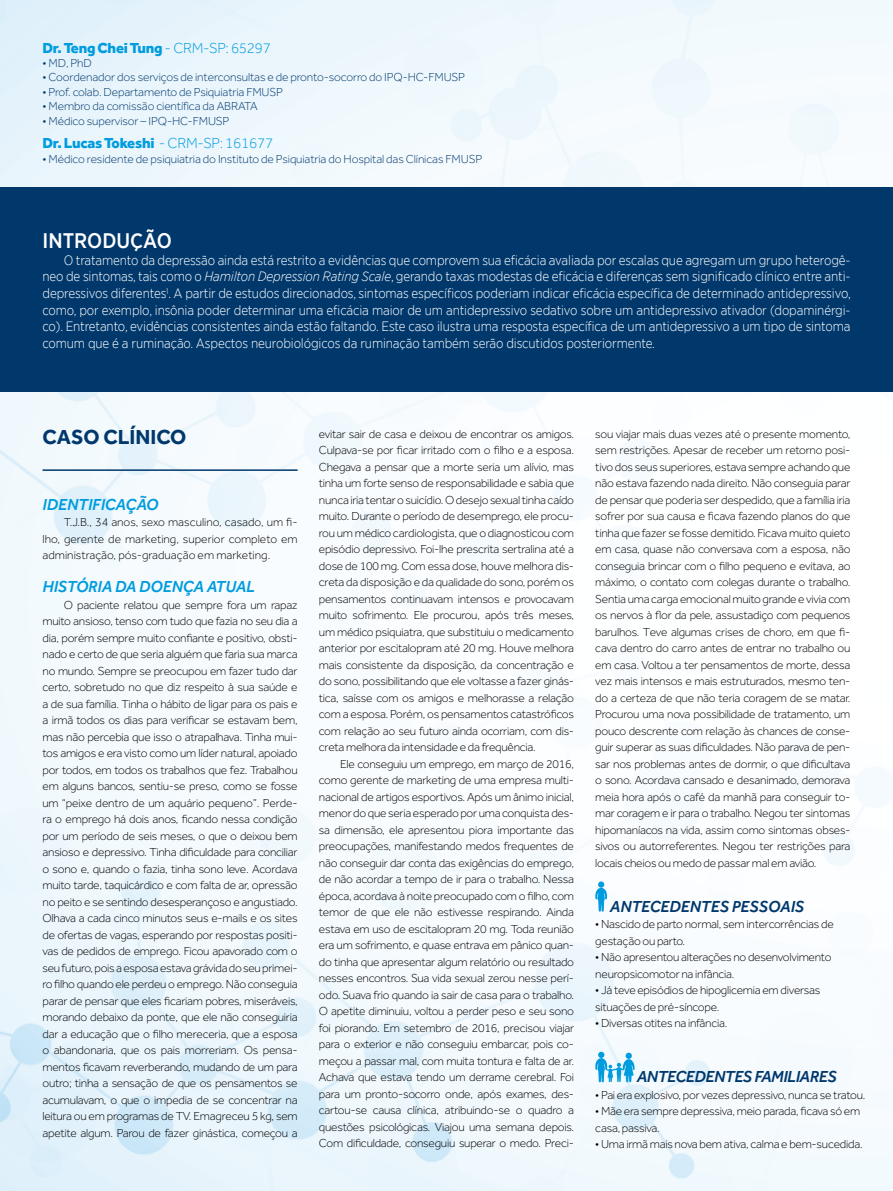
<style>
.page{position:relative;width:893px;height:1191px;background:#fff}
.page>*{position:absolute;margin:0;border:0;box-sizing:border-box;transform-origin:0 0}
.t1{font:700 21px "Effra";color:#00386c}
.t2{font:500 21px "Gotham Narrow";color:#fff}
.t3{font:italic 500 16.5px "Effra";color:#009cde}
.t4{font:italic 500 16.5px "Effra";letter-spacing:-.02em;color:#00386c}
.t5{font:italic 500 16.5px "Effra";color:#00386c}
.t6{font:800 15px "Effra";letter-spacing:-.015em;color:#009cde}
.t7{font:300 13.5px/16.5px "Gotham Narrow";letter-spacing:-.01em;color:#fff;text-align:justify}
.t8{font:300 12px/16.5px "Effra";letter-spacing:-.02em;color:#000;text-align:justify}
.t9{font:300 12px "Effra";letter-spacing:-.01em;color:#00386c}
.s1{font-weight:300}
.s2{font-style:italic}
</style>
<div class="page">
<img style="left:0;top:0;width:893px;height:1191px">
<hr style="left:43px;top:469px;width:255px;height:2px;background:#00386c">
<div style="left:0;top:187px;width:893px;height:205px;background:#00386c"></div>
<svg style="left:595px;top:1052px;width:40px;height:30px"></svg>
<svg style="left:595px;top:881px;width:12px;height:30px"></svg>
<p class="t6" style="left:43px;top:38px;width:230px">Dr. Teng Chei Tung <span class="s1">- CRM-SP: 65297</span></p>
<p class="t9" style="left:43px;top:56px;width:51px">• MD, PhD</p>
<p class="t9" style="left:43px;top:71px;width:424px">• Coordenador dos serviços de interconsultas e de pronto-socorro do IPQ-HC-FMUSP</p>
<p class="t9" style="left:43px;top:85px;width:242px">• Prof. colab. Departamento de Psiquiatria FMUSP</p>
<p class="t9" style="left:43px;top:99px;width:217px">• Membro da comissão científica da ABRATA</p>
<p class="t9" style="left:43px;top:114px;width:189px">• Médico supervisor – IPQ-HC-FMUSP</p>
<p class="t6" style="left:43px;top:134px;width:232px">Dr. Lucas Tokeshi <span class="s1">- CRM-SP: 161677</span></p>
<p class="t9" style="left:43px;top:152px;width:441px">• Médico residente de psiquiatria do Instituto de Psiquiatria do Hospital das Clínicas FMUSP</p>
<h1 class="t2" style="left:43px;top:228px;width:131px">INTRODUÇÃO</h1>
<p class="t7" style="left:43px;top:252px;width:810px;text-indent:21px">O tratamento da depressão ainda está restrito a evidências que comprovem sua eficácia avaliada por escalas que agregam um grupo heterogê&shy;neo de sintomas, tais como o <span class="s2">Hamilton Depression Rating Scale</span>, gerando taxas modestas de eficácia e diferenças sem significado clínico entre anti&shy;depressivos diferentes<sup>1</sup>. A partir de estudos direcionados, sintomas específicos poderiam indicar eficácia específica de determinado antidepressivo, como, por exemplo, insônia poder determinar uma eficácia maior de um antidepressivo sedativo sobre um antidepressivo ativador (dopaminérgi&shy;co). Entretanto, evidências consistentes ainda estão faltando. Este caso ilustra uma resposta específica de um antidepressivo a um tipo de sintoma comum que é a ruminação. Aspectos neurobiológicos da ruminação também serão discutidos posteriormente.</p>
<h1 class="t1" style="left:43px;top:424px;width:145px">CASO CLÍNICO</h1>
<h2 class="t3" style="left:43px;top:494px;width:118px">IDENTIFICAÇÃO</h2>
<p class="t8" style="left:43px;top:514px;width:257px;text-indent:21px">T.J.B., 34 anos, sexo masculino, casado, um fi&shy;lho, gerente de marketing, superior completo em administração, pós-graduação em marketing.</p>
<h2 class="t3" style="left:43px;top:577px;width:214px">HISTÓRIA DA DOENÇA ATUAL</h2>
<p class="t8" style="left:43px;top:596px;width:257px;text-indent:21px">O paciente relatou que sempre fora um rapaz muito ansioso, tenso com tudo que fazia no seu dia a dia, porém sempre muito confiante e positivo, obsti&shy;nado e certo de que seria alguém que faria sua marca no mundo. Sempre se preocupou em fazer tudo dar certo, sobretudo no que diz respeito à sua saúde e a de sua família. Tinha o hábito de ligar para os pais e a irmã todos os dias para verificar se estavam bem, mas não percebia que isso o atrapalhava. Tinha mui&shy;tos amigos e era visto como um líder natural, apoiado por todos, em todos os trabalhos que fez. Trabalhou em alguns bancos, sentiu-se preso, como se fosse um “peixe dentro de um aquário pequeno”. Perde&shy;ra o emprego há dois anos, ficando nessa condição por um período de seis meses, o que o deixou bem ansioso e depressivo. Tinha dificuldade para conciliar o sono e, quando o fazia, tinha sono leve. Acordava muito tarde, taquicárdico e com falta de ar, opressão no peito e se sentindo desesperançoso e angustiado.<br>Olhava a cada cinco minutos seus e-mails e os sites de ofertas de vagas, esperando por respostas positi&shy;vas de pedidos de emprego. Ficou apavorado com o seu futuro, pois a esposa estava grávida do seu primei&shy;ro filho quando ele perdeu o emprego. Não conseguia parar de pensar que eles ficariam pobres, miseráveis, morando debaixo da ponte, que ele não conseguiria dar a educação que o filho mereceria, que a esposa o abandonaria, que os pais morreriam. Os pensa&shy;mentos ficavam reverberando, mudando de um para outro; tinha a sensação de que os pensamentos se acumulavam, o que o impedia de se concentrar na leitura ou em programas de TV. Emagreceu 5 kg, sem apetite algum. Parou de fazer ginástica, começou a</p>
<p class="t8" style="left:319px;top:425px;width:257px">evitar sair de casa e deixou de encontrar os amigos.<br>Culpava-se por ficar irritado com o filho e a esposa.<br>Chegava a pensar que a morte seria um alívio, mas tinha um forte senso de responsabilidade e sabia que nunca iria tentar o suicídio. O desejo sexual tinha caído muito. Durante o período de desemprego, ele procu&shy;rou um médico cardiologista, que o diagnosticou com episódio depressivo. Foi-lhe prescrita sertralina até a dose de 100 mg. Com essa dose, houve melhora dis&shy;creta da disposição e da qualidade do sono, porém os pensamentos continuavam intensos e provocavam muito sofrimento. Ele procurou, após três meses, um médico psiquiatra, que substituiu o medicamento anterior por escitalopram até 20 mg. Houve melhora mais consistente da disposição, da concentração e do sono, possibilitando que ele voltasse a fazer ginás&shy;tica, saísse com os amigos e melhorasse a relação com a esposa. Porém, os pensamentos catastróficos com relação ao seu futuro ainda ocorriam, com dis&shy;creta melhora da intensidade e da frequência.</p>
<p class="t8" style="left:319px;top:755px;width:257px;text-indent:21px">Ele conseguiu um emprego, em março de 2016, como gerente de marketing de uma empresa multi&shy;nacional de artigos esportivos. Após um ânimo inicial, menor do que seria esperado por uma conquista des&shy;sa dimensão, ele apresentou piora importante das preocupações, manifestando medos frequentes de não conseguir dar conta das exigências do emprego, de não acordar a tempo de ir para o trabalho. Nessa época, acordava à noite preocupado com o filho, com temor de que ele não estivesse respirando. Ainda estava em uso de escitalopram 20 mg. Toda reunião era um sofrimento, e quase entrava em pânico quan&shy;do tinha que apresentar algum relatório ou resultado nesses encontros. Sua vida sexual zerou nesse perí&shy;odo. Suava frio quando ia sair de casa para o trabalho.<br>O apetite diminuiu, voltou a perder peso e seu sono foi piorando. Em setembro de 2016, precisou viajar para o exterior e não conseguiu embarcar, pois co&shy;meçou a passar mal, com muita tontura e falta de ar.<br>Achava que estava tendo um derrame cerebral. Foi para um pronto-socorro onde, após exames, des&shy;cartou-se causa clínica, atribuindo-se o quadro a questões psicológicas. Viajou uma semana depois.<br>Com dificuldade, conseguiu superar o medo. Preci-</p>
<p class="t8" style="left:595px;top:425px;width:257px">sou viajar mais duas vezes até o presente momento, sem restrições. Apesar de receber um retorno posi&shy;tivo dos seus superiores, estava sempre achando que não estava fazendo nada direito. Não conseguia parar de pensar que poderia ser despedido, que a família iria sofrer por sua causa e ficava fazendo planos do que tinha que fazer se fosse demitido. Ficava muito quieto em casa, quase não conversava com a esposa, não conseguia brincar com o filho pequeno e evitava, ao máximo, o contato com colegas durante o trabalho.<br>Sentia uma carga emocional muito grande e vivia com os nervos à flor da pele, assustadiço com pequenos barulhos. Teve algumas crises de choro, em que fi&shy;cava dentro do carro antes de entrar no trabalho ou em casa. Voltou a ter pensamentos de morte, dessa vez mais intensos e mais estruturados, mesmo ten&shy;do a certeza de que não teria coragem de se matar.<br>Procurou uma nova possibilidade de tratamento, um pouco descrente com relação às chances de conse&shy;guir superar as suas dificuldades. Não parava de pen&shy;sar nos problemas antes de dormir, o que dificultava o sono. Acordava cansado e desanimado, demorava meia hora após o café da manhã para conseguir to&shy;mar coragem e ir para o trabalho. Negou ter sintomas hipomaníacos na vida, assim como sintomas obses&shy;sivos ou autorreferentes. Negou ter restrições para locais cheios ou medo de passar mal em avião.</p>
<h2 class="t5" style="left:610px;top:896px;width:196px">ANTECEDENTES PESSOAIS</h2>
<p class="t8" style="left:595px;top:916px;width:240px">• Nascido de parto normal, sem intercorrências de gestação ou parto.</p>
<p class="t8" style="left:595px;top:949px;width:238px">• Não apresentou alterações no desenvolvimento neuropsicomotor na infância.</p>
<p class="t8" style="left:595px;top:982px;width:226px">• Já teve episódios de hipoglicemia em diversas situações de pré-síncope.</p>
<p class="t8" style="left:595px;top:1015px;width:134px">• Diversas otites na infância.</p>
<h2 class="t4" style="left:637px;top:1067px;width:201px">ANTECEDENTES FAMILIARES</h2>
<p class="t8" style="left:595px;top:1086px;width:272px">• Pai era explosivo, por vezes depressivo, nunca se tratou.</p>
<p class="t8" style="left:595px;top:1103px;width:266px">• Mãe era sempre depressiva, meio parada, ficava só em casa, passiva.</p>
<p class="t8" style="left:595px;top:1136px;width:269px">• Uma irmã mais nova bem ativa, calma e bem-sucedida.</p>
</div>
